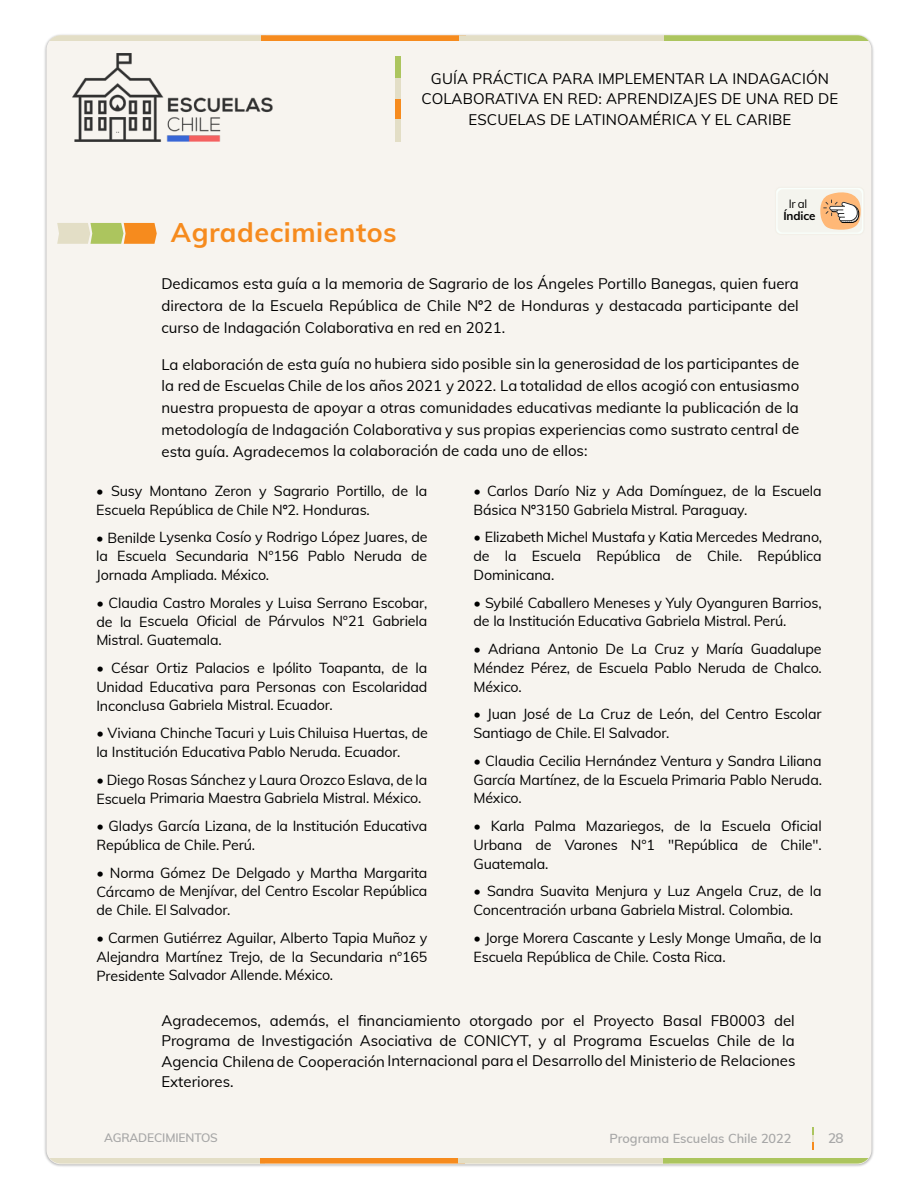
<style>
.page{position:relative;width:918px;height:1188px;background:#fff}
.page>*{position:absolute;margin:0;border:0;box-sizing:border-box;transform-origin:0 0}
.t1{font:700 27px "Muli";letter-spacing:.02em;color:#f68b1e}
.t2{font:15px/21.8px "Muli";color:#000;text-align:justify}
.t3{font:14.25px/18.8px "Muli";letter-spacing:-.01em;color:#000}
.t4{font:600 13.5px "Muli";color:#a7a7a7}
.t5{font:600 12.75px "Muli";color:#a7a7a7}
.t6{font:600 12px "Muli";letter-spacing:-.01em;color:#a7a7a7}
.t7{font:700 11.7px "Muli";letter-spacing:-.01em;color:#000}
.t8{font:11.7px "Muli";color:#000}
</style>
<div class="page">
<div style="left:46px;top:35px;width:826px;height:1129px;background:#f7f4ef;border-radius:14px"></div>
<div style="left:46px;top:35px;width:220px;height:5px;background:#e3dec6"></div>
<div style="left:261px;top:35px;width:204px;height:5px;background:#f68b1e"></div>
<div style="left:459px;top:35px;width:211px;height:5px;background:#e3dec6"></div>
<div style="left:664px;top:35px;width:208px;height:5px;background:#acc55e"></div>
<div style="left:46px;top:1159px;width:219px;height:5px;background:#e3dec6"></div>
<div style="left:260px;top:1159px;width:205px;height:5px;background:#f68b1e"></div>
<div style="left:458px;top:1159px;width:211px;height:5px;background:#e3dec6"></div>
<div style="left:663px;top:1159px;width:208px;height:5px;background:#acc55e"></div>
<div style="left:396px;top:119px;width:5px;height:22px;background:#e3dec6"></div>
<div style="left:396px;top:98px;width:5px;height:21px;background:#f68b1e"></div>
<div style="left:396px;top:78px;width:5px;height:21px;background:#e3dec6"></div>
<div style="left:396px;top:57px;width:5px;height:21px;background:#acc55e"></div>
<img style="left:72px;top:53px;width:201px;height:88px">
<svg style="left:812px;top:1127px;width:2px;height:23px"></svg>
<svg style="left:57px;top:223px;width:100px;height:21px;background:#d9be75"></svg>
<svg style="left:777px;top:188px;width:86px;height:45px"></svg>
<p class="t2" style="left:421px;top:68px;width:419px;line-height:20.5px;text-align:center">GUÍA PRÁCTICA PARA IMPLEMENTAR LA INDAGACIÓN<br>COLABORATIVA EN RED: APRENDIZAJES DE UNA RED DE<br>ESCUELAS DE LATINOAMÉRICA Y EL CARIBE</p>
<p class="t8" style="left:789px;top:196px;width:20px">Ir al</p>
<p class="t7" style="left:783px;top:208px;width:34px">Índice</p>
<h1 class="t1" style="left:171px;top:215px;width:227px">Agradecimientos</h1>
<p class="t2" style="left:161px;top:273px;width:639px">Dedicamos esta guía a la memoria de Sagrario de los Ángeles Portillo Banegas, quien fuera directora de la Escuela República de Chile Nº2 de Honduras y destacada participante del curso de Indagación Colaborativa en red en 2021.</p>
<p class="t2" style="left:162px;top:353px;width:639px">La elaboración de esta guía no hubiera sido posible sin la generosidad de los participantes de la red de Escuelas Chile de los años 2021 y 2022. La totalidad de ellos acogió con entusiasmo nuestra propuesta de apoyar a otras comunidades educativas mediante la publicación de la metodología de Indagación Colaborativa y sus propias experiencias como sustrato central de esta guía. Agradecemos la colaboración de cada uno de ellos:</p>
<p class="t3" style="left:96px;top:481px;width:332px">• Susy Montano Zeron y Sagrario Portillo, de la<br>Escuela República de Chile Nº2. Honduras.</p>
<p class="t3" style="left:96px;top:528px;width:333px;text-align:justify">• Benilde Lysenka Cosío y Rodrigo López Juares, de la Escuela Secundaria N°156 Pablo Neruda de Jornada Ampliada. México.</p>
<p class="t3" style="left:96px;top:593px;width:333px;text-align:justify">• Claudia Castro Morales y Luisa Serrano Escobar, de la Escuela Oficial de Párvulos N°21 Gabriela Mistral. Guatemala.</p>
<p class="t3" style="left:96px;top:658px;width:333px;text-align:justify">• César Ortiz Palacios e Ipólito Toapanta, de la Unidad Educativa para Personas con Escolaridad Inconclusa Gabriela Mistral. Ecuador.</p>
<p class="t3" style="left:96px;top:723px;width:333px">• Viviana Chinche Tacuri y Luis Chiluisa Huertas, de la Institución Educativa Pablo Neruda. Ecuador.</p>
<p class="t3" style="left:96px;top:770px;width:333px">• Diego Rosas Sánchez y Laura Orozco Eslava, de la<br>Escuela Primaria Maestra Gabriela Mistral. México.</p>
<p class="t3" style="left:96px;top:816px;width:332px">• Gladys García Lizana, de la Institución Educativa<br>República de Chile. Perú.</p>
<p class="t3" style="left:96px;top:863px;width:333px;text-align:justify">• Norma Gómez De Delgado y Martha Margarita Cárcamo de Menjívar, del Centro Escolar República de Chile. El Salvador.</p>
<p class="t3" style="left:97px;top:928px;width:333px;text-align:justify">• Carmen Gutiérrez Aguilar, Alberto Tapia Muñoz y Alejandra Martínez Trejo, de la Secundaria n°165<br>Presidente Salvador Allende. México.</p>
<p class="t3" style="left:474px;top:481px;width:350px">• Carlos Darío Niz y Ada Domínguez, de la Escuela<br>Básica Nº3150 Gabriela Mistral. Paraguay.</p>
<p class="t3" style="left:474px;top:528px;width:350px;text-align:justify">• Elizabeth Michel Mustafa y Katia Mercedes Medrano, de la Escuela República de Chile. República Dominicana.</p>
<p class="t3" style="left:474px;top:593px;width:350px">• Sybilé Caballero Meneses y Yuly Oyanguren Barrios, de la Institución Educativa Gabriela Mistral. Perú.</p>
<p class="t3" style="left:474px;top:639px;width:350px;text-align:justify">• Adriana Antonio De La Cruz y María Guadalupe Méndez Pérez, de Escuela Pablo Neruda de Chalco.<br>México.</p>
<p class="t3" style="left:474px;top:705px;width:350px">• Juan José de La Cruz de León, del Centro Escolar<br>Santiago de Chile. El Salvador.</p>
<p class="t3" style="left:474px;top:751px;width:350px;text-align:justify">• Claudia Cecilia Hernández Ventura y Sandra Liliana García Martínez, de la Escuela Primaria Pablo Neruda.<br>México.</p>
<p class="t3" style="left:474px;top:816px;width:350px;text-align:justify">• Karla Palma Mazariegos, de la Escuela Oficial Urbana de Varones N°1 "República de Chile".<br>Guatemala.</p>
<p class="t3" style="left:474px;top:882px;width:350px">• Sandra Suavita Menjura y Luz Angela Cruz, de la<br>Concentración urbana Gabriela Mistral. Colombia.</p>
<p class="t3" style="left:474px;top:928px;width:350px">• Jorge Morera Cascante y Lesly Monge Umaña, de la<br>Escuela República de Chile. Costa Rica.</p>
<p class="t2" style="left:161px;top:1010px;width:636px;line-height:20.2px">Agradecemos, además, el financiamiento otorgado por el Proyecto Basal FB0003 del Programa de Investigación Asociativa de CONICYT, y al Programa Escuelas Chile de la Agencia Chilena de Cooperación Internacional para el Desarrollo del Ministerio de Relaciones Exteriores.</p>
<p class="t6" style="left:104px;top:1130px;width:115px">AGRADECIMIENTOS</p>
<p class="t5" style="left:610px;top:1130px;width:184px">Programa Escuelas Chile 2022</p>
<p class="t4" style="left:828px;top:1130px;width:17px">28</p>
</div>
